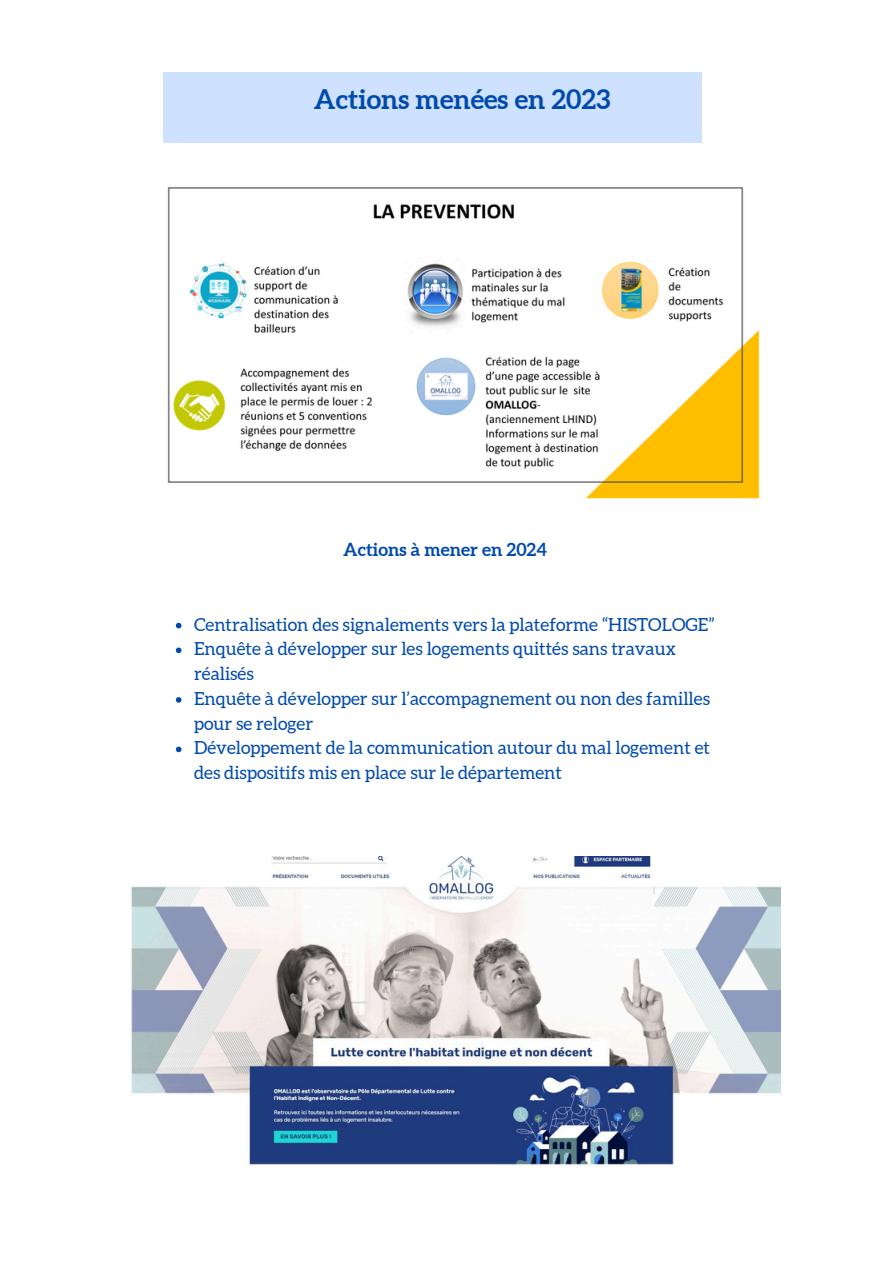
<style>
.page{position:relative;width:894px;height:1264px;background:#fff}
.page>*{position:absolute;margin:0;border:0;box-sizing:border-box;transform-origin:0 0}
.t1{font:700 27px "Aleo";color:#004aad}
.t2{font:18px/24.8px "Aleo";color:#004aad}
.t3{font:700 18px "Aleo";color:#004aad}
</style>
<div class="page">
<img style="left:130px;top:856px;width:650px;height:310px">
<div style="left:163px;top:72px;width:539px;height:70px;background:#cee1ff"></div>
<img style="left:167px;top:187px;width:593px;height:312px">
<svg style="left:176px;top:622px;width:5px;height:6px"></svg>
<svg style="left:176px;top:647px;width:5px;height:6px"></svg>
<svg style="left:176px;top:697px;width:5px;height:5px"></svg>
<svg style="left:176px;top:746px;width:5px;height:6px"></svg>
<p class="t1" style="left:314px;top:84px;width:298px">Actions menées en 2023</p>
<p class="t3" style="left:343px;top:539px;width:205px">Actions à mener en 2024</p>
<p class="t2" style="left:194px;top:612px;width:522px">Centralisation des signalements vers la plateforme “HISTOLOGE”</p>
<p class="t2" style="left:194px;top:636px;width:483px">Enquête à développer sur les logements quittés sans travaux réalisés</p>
<p class="t2" style="left:194px;top:686px;width:517px">Enquête à développer sur l’accompagnement ou non des familles pour se reloger</p>
<p class="t2" style="left:194px;top:735px;width:517px">Développement de la communication autour du mal logement et des dispositifs mis en place sur le département</p>
</div>
